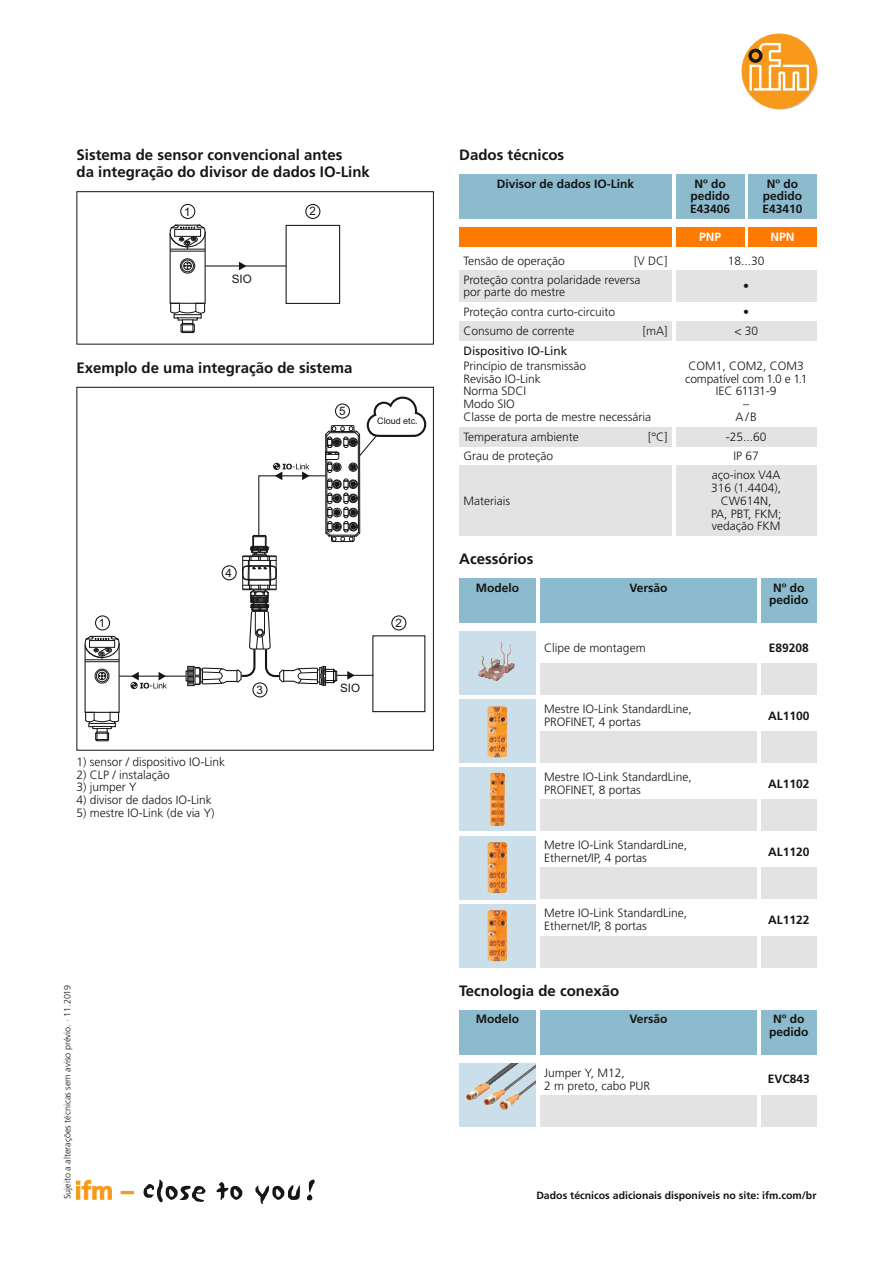
<style>
.page{position:relative;width:893px;height:1263px;background:#fff}
.page>*{position:absolute;margin:0;border:0;box-sizing:border-box;transform-origin:0 0}
.t1{font:700 15px/17px "Frutiger LT Com";color:#151616}
.t2{font:300 12px/12.8px "Frutiger LT Com";color:#151616}
.t3{font:700 12px/12.8px "Frutiger LT Com";color:#151616;text-align:center}
.t4{font:12px "Frutiger LT Com";color:#151616}
.t5{font:700 12px "Frutiger LT Com";color:#fff}
.t6{font:11.55px "Arial";color:#151616}
.t7{font:700 10.5px "Frutiger LT Com";color:#151616}
.t8{font:300 9px "Frutiger LT Com";color:#151616}
.t9{font:9px "Arial";color:#151616}
</style>
<div class="page">
<svg style="left:743px;top:35px;width:75px;height:75px"></svg>
<div style="left:742px;top:34px;width:74px;height:74px;background:#f79a1c;border-radius:50%"></div>
<div style="left:742px;top:34px;width:75px;height:75px;border:1px solid #f79a1c;border-radius:50%"></div>
<svg style="left:749px;top:43px;width:60px;height:48px"></svg>
<div style="left:749px;top:49px;width:13px;height:14px;border:1px solid #151616;border-radius:50%"></div>
<div style="left:751px;top:51px;width:9px;height:9px;border:1px solid #151616;border-radius:50%"></div>
<svg style="left:76px;top:1180px;width:36px;height:19px"></svg>
<svg style="left:121px;top:1191px;width:13px;height:3px"></svg>
<svg style="left:144px;top:1180px;width:62px;height:22px"></svg>
<svg style="left:217px;top:1182px;width:25px;height:18px"></svg>
<svg style="left:255px;top:1185px;width:45px;height:19px"></svg>
<svg style="left:307px;top:1179px;width:8px;height:21px"></svg>
<div style="left:459px;top:578px;width:77px;height:45px;background:#8cbbcd"></div>
<div style="left:540px;top:578px;width:217px;height:45px;background:#8cbbcd"></div>
<div style="left:761px;top:578px;width:55px;height:45px;background:#8cbbcd"></div>
<div style="left:459px;top:699px;width:77px;height:64px;background:#cadfe9"></div>
<img style="left:487px;top:706px;width:21px;height:51px">
<div style="left:540px;top:731px;width:217px;height:32px;background:#e3e3e3"></div>
<div style="left:761px;top:731px;width:55px;height:32px;background:#e3e3e3"></div>
<div style="left:459px;top:767px;width:77px;height:64px;background:#cadfe9"></div>
<img style="left:490px;top:772px;width:15px;height:54px">
<div style="left:540px;top:799px;width:217px;height:32px;background:#e3e3e3"></div>
<div style="left:761px;top:799px;width:55px;height:32px;background:#e3e3e3"></div>
<div style="left:459px;top:836px;width:77px;height:63px;background:#cadfe9"></div>
<img style="left:487px;top:842px;width:21px;height:51px">
<div style="left:540px;top:867px;width:217px;height:32px;background:#e3e3e3"></div>
<div style="left:761px;top:867px;width:55px;height:32px;background:#e3e3e3"></div>
<div style="left:459px;top:904px;width:77px;height:63px;background:#cadfe9"></div>
<img style="left:487px;top:910px;width:21px;height:51px">
<div style="left:540px;top:935px;width:217px;height:32px;background:#e3e3e3"></div>
<div style="left:761px;top:935px;width:55px;height:32px;background:#e3e3e3"></div>
<div style="left:459px;top:321px;width:213px;height:19px;background:#e3e3e3"></div>
<div style="left:676px;top:321px;width:140px;height:19px;background:#e3e3e3"></div>
<div style="left:459px;top:427px;width:213px;height:19px;background:#e3e3e3"></div>
<div style="left:676px;top:427px;width:140px;height:19px;background:#e3e3e3"></div>
<div style="left:459px;top:466px;width:213px;height:70px;background:#e3e3e3"></div>
<div style="left:676px;top:466px;width:140px;height:70px;background:#e3e3e3"></div>
<div style="left:459px;top:270px;width:213px;height:32px;background:#e3e3e3"></div>
<div style="left:676px;top:270px;width:140px;height:32px;background:#e3e3e3"></div>
<div style="left:459px;top:174px;width:213px;height:45px;background:#8cbbcd"></div>
<div style="left:676px;top:174px;width:68px;height:45px;background:#8cbbcd"></div>
<div style="left:748px;top:174px;width:68px;height:45px;background:#8cbbcd"></div>
<div style="left:459px;top:1063px;width:77px;height:64px;background:#cadfe9"></div>
<img style="left:466px;top:1063px;width:70px;height:47px">
<div style="left:540px;top:1095px;width:217px;height:32px;background:#e3e3e3"></div>
<div style="left:761px;top:1095px;width:55px;height:32px;background:#e3e3e3"></div>
<div style="left:459px;top:1010px;width:77px;height:44px;background:#8cbbcd"></div>
<div style="left:540px;top:1010px;width:217px;height:44px;background:#8cbbcd"></div>
<div style="left:761px;top:1010px;width:55px;height:44px;background:#8cbbcd"></div>
<hr style="left:205px;top:265px;width:81px;height:1px;background:#151616">
<svg style="left:239px;top:262px;width:7px;height:8px"></svg>
<div style="left:305px;top:204px;width:15px;height:15px;border:1px solid #151616;border-radius:50%"></div>
<div style="left:180px;top:204px;width:15px;height:15px;border:1px solid #151616;border-radius:50%"></div>
<div style="left:286px;top:225px;width:54px;height:79px;border:1px solid #151616"></div>
<svg style="left:169px;top:224px;width:38px;height:110px"></svg>
<div style="left:77px;top:191px;width:357px;height:153px;border:1px solid #151616"></div>
<div style="left:459px;top:227px;width:213px;height:20px;background:#ff7a00"></div>
<div style="left:676px;top:227px;width:68px;height:20px;background:#ff7a00"></div>
<div style="left:748px;top:227px;width:68px;height:20px;background:#ff7a00"></div>
<hr style="left:119px;top:676px;width:67px;height:1px;background:#151616">
<svg style="left:130px;top:672px;width:37px;height:17px"></svg>
<div style="left:95px;top:615px;width:15px;height:15px;border:1px solid #151616;border-radius:50%"></div>
<svg style="left:186px;top:396px;width:241px;height:317px"></svg>
<svg style="left:84px;top:635px;width:37px;height:107px"></svg>
<div style="left:77px;top:387px;width:357px;height:363px;border:1px solid #151616"></div>
<div style="left:459px;top:631px;width:77px;height:64px;background:#cadfe9"></div>
<img style="left:478px;top:642px;width:37px;height:39px">
<div style="left:540px;top:663px;width:217px;height:32px;background:#e3e3e3"></div>
<div style="left:761px;top:663px;width:55px;height:32px;background:#e3e3e3"></div>
<p class="t1" style="left:77px;top:148px;width:295px">Sistema de sensor convencional antes<br>da integração do divisor de dados IO-Link</p>
<p class="t6" style="left:184px;top:205px;width:8px">1</p>
<p class="t6" style="left:310px;top:205px;width:8px">2</p>
<p class="t6" style="left:232px;top:272px;width:22px">SIO</p>
<p class="t1" style="left:77px;top:360px;width:277px">Exemplo de uma integração de sistema</p>
<p class="t6" style="left:99px;top:616px;width:8px">1</p>
<p class="t6" style="left:226px;top:566px;width:8px">4</p>
<p class="t2" style="left:77px;top:756px;width:150px">1) sensor / dispositivo IO-Link</p>
<p class="t2" style="left:77px;top:769px;width:95px">2) CLP / instalação</p>
<p class="t2" style="left:77px;top:782px;width:62px">3) jumper Y</p>
<p class="t2" style="left:77px;top:795px;width:137px">4) divisor de dados IO-Link</p>
<p class="t2" style="left:77px;top:807px;width:139px">5) mestre IO-Link (de via Y)</p>
<p class="t6" style="left:257px;top:683px;width:8px">3</p>
<p class="t8" style="left:64px;top:1199px;width:216px;rotate:-90deg">Sujeito a alterações técnicas sem aviso prévio. · 11.2019</p>
<p class="t6" style="left:339px;top:405px;width:8px">5</p>
<p class="t9" style="left:377px;top:416px;width:42px">Cloud etc.</p>
<p class="t6" style="left:340px;top:681px;width:22px">SIO</p>
<p class="t6" style="left:396px;top:616px;width:8px">2</p>
<p class="t1" style="left:459px;top:148px;width:106px">Dados técnicos</p>
<p class="t3" style="left:497px;top:178px;width:139px">Divisor de dados IO-Link</p>
<p class="t3" style="left:690px;top:178px;width:42px">Nº do pedido<br>E43406</p>
<p class="t3" style="left:762px;top:178px;width:42px">Nº do pedido<br>E43410</p>
<p class="t5" style="left:699px;top:232px;width:24px">PNP</p>
<p class="t5" style="left:770px;top:232px;width:25px">NPN</p>
<p class="t2" style="left:463px;top:255px;width:103px">Tensão de operação</p>
<p class="t2" style="left:634px;top:255px;width:35px">[V DC]</p>
<p class="t2" style="left:728px;top:255px;width:38px">18...30</p>
<p class="t2" style="left:463px;top:274px;width:178px">Proteção contra polaridade reversa por parte do mestre</p>
<p class="t2" style="left:743px;top:280px;width:7px">•</p>
<p class="t2" style="left:463px;top:306px;width:153px">Proteção contra curto-circuito</p>
<p class="t2" style="left:743px;top:306px;width:7px">•</p>
<p class="t2" style="left:463px;top:325px;width:113px">Consumo de corrente</p>
<p class="t2" style="left:643px;top:325px;width:26px">[mA]</p>
<p class="t2" style="left:734px;top:325px;width:25px">&lt; 30</p>
<p class="t4" style="left:463px;top:344px;width:106px">Dispositivo IO-Link</p>
<p class="t2" style="left:463px;top:360px;width:189px">Princípio de transmissão<br>Revisão IO-Link<br>Norma SDCI<br>Modo SIO<br>Classe de porta de mestre necessária</p>
<p class="t2" style="left:685px;top:360px;width:124px;text-align:center">COM1, COM2, COM3 compatível com 1.0 e 1.1<br>IEC 61131-9<br>–<br>A/B</p>
<p class="t2" style="left:463px;top:431px;width:117px">Temperatura ambiente</p>
<p class="t2" style="left:648px;top:431px;width:21px">[°C]</p>
<p class="t2" style="left:726px;top:431px;width:42px">-25...60</p>
<p class="t2" style="left:463px;top:451px;width:91px">Grau de proteção</p>
<p class="t2" style="left:734px;top:451px;width:27px">IP 67</p>
<p class="t2" style="left:463px;top:495px;width:48px">Materiais</p>
<p class="t2" style="left:711px;top:470px;width:72px;text-align:center">aço-inox V4A<br>316 (1.4404),<br>CW614N,<br>PA, PBT, FKM; vedação FKM</p>
<p class="t1" style="left:459px;top:552px;width:76px">Acessórios</p>
<p class="t3" style="left:476px;top:582px;width:45px">Modelo</p>
<p class="t3" style="left:629px;top:582px;width:40px">Versão</p>
<p class="t3" style="left:769px;top:582px;width:41px">Nº do pedido</p>
<p class="t2" style="left:544px;top:642px;width:103px">Clipe de montagem</p>
<p class="t3" style="left:769px;top:642px;width:42px">E89208</p>
<p class="t2" style="left:544px;top:704px;width:149px">Mestre IO-Link StandardLine,<br>PROFINET, 4 portas</p>
<p class="t3" style="left:768px;top:710px;width:43px">AL1100</p>
<p class="t2" style="left:544px;top:772px;width:149px">Mestre IO-Link StandardLine,<br>PROFINET, 8 portas</p>
<p class="t3" style="left:768px;top:778px;width:43px">AL1102</p>
<p class="t2" style="left:544px;top:840px;width:144px">Metre IO-Link StandardLine,<br>Ethernet/IP, 4 portas</p>
<p class="t3" style="left:768px;top:846px;width:43px">AL1120</p>
<p class="t2" style="left:544px;top:908px;width:144px">Metre IO-Link StandardLine,<br>Ethernet/IP, 8 portas</p>
<p class="t3" style="left:768px;top:914px;width:43px">AL1122</p>
<p class="t1" style="left:459px;top:983px;width:162px">Tecnologia de conexão</p>
<p class="t3" style="left:476px;top:1014px;width:45px">Modelo</p>
<p class="t3" style="left:629px;top:1014px;width:40px">Versão</p>
<p class="t3" style="left:769px;top:1014px;width:41px">Nº do pedido</p>
<p class="t2" style="left:544px;top:1067px;width:107px">Jumper Y, M12,<br>2 m preto, cabo PUR</p>
<p class="t3" style="left:768px;top:1073px;width:44px">EVC843</p>
<p class="t7" style="left:536px;top:1191px;width:282px">Dados técnicos adicionais disponíveis no site: ifm.com/br</p>
</div>
